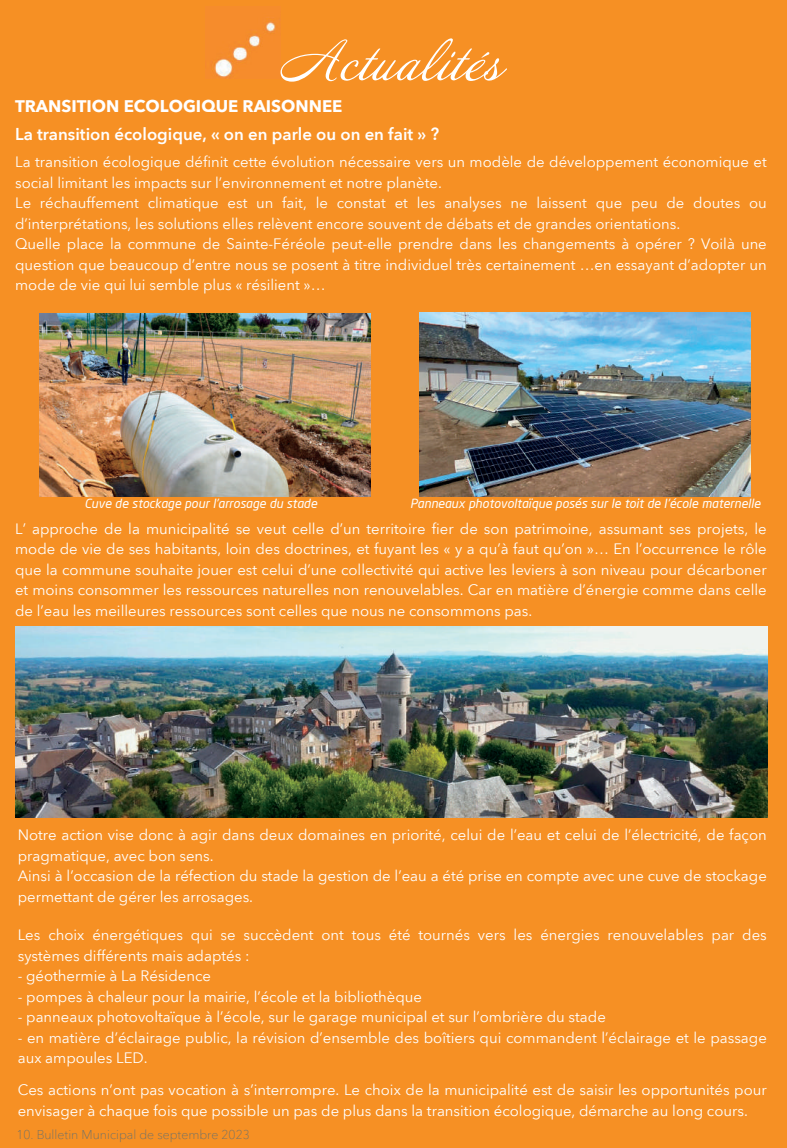
<style>
.page{position:relative;width:787px;height:1148px;background:#fff}
.page>*{position:absolute;margin:0;border:0;box-sizing:border-box;transform-origin:0 0}
.t1{font:50.85px "Annabelle";color:#fff}
.t2{font:600 16.8px "Avenir Next Thai Modern";color:#fff}
.t3{font:700 16.8px "Avenir Next Thai Modern";color:#fff}
.t4{font:14.85px/20.5px "Avenir Next Thai Modern";color:#fff}
.t5{font:italic 12.45px "Neo Sans";color:#fff}
.t6{font:100 12.45px "Avenir Next Thai Modern";color:#5a6d74}
</style>
<div class="page">
<div style="left:0;top:0;width:786px;height:1147px;background:#f69024"></div>
<img style="left:420px;top:313px;width:330px;height:183px">
<img style="left:40px;top:313px;width:331px;height:184px">
<img style="left:15px;top:627px;width:752px;height:190px">
<img style="left:210px;top:16px;width:71px;height:63px">
<h1 class="t1" style="left:279px;top:30px;width:224px">Actualités</h1>
<p class="t3" style="left:15px;top:93px;width:329px">TRANSITION ECOLOGIQUE RAISONNEE</p>
<p class="t2" style="left:15px;top:121px;width:425px">La transition écologique, « on en parle ou on en fait » ?</p>
<p class="t4" style="left:15px;top:151px;width:753px">La transition écologique définit cette évolution nécessaire vers un modèle de développement économique et social limitant les impacts sur l’environnement et notre planète.<br>Le réchauffement climatique est un fait, le constat et les analyses ne laissent que peu de doutes ou d’interprétations, les solutions elles relèvent encore souvent de débats et de grandes orientations.<br>Quelle place la commune de Sainte-Féréole peut-elle prendre dans les changements à opérer ? Voilà une question que beaucoup d’entre nous se posent à titre individuel très certainement …en essayant d’adopter un mode de vie qui lui semble plus « résilient »…</p>
<p class="t5" style="left:84px;top:495px;width:234px">Cuve de stockage pour l’arrosage du stade</p>
<p class="t5" style="left:410px;top:495px;width:352px">Panneaux photovoltaïque posés sur le toit de l’école maternelle</p>
<p class="t4" style="left:15px;top:517px;width:753px;text-align:justify">L’ approche de la municipalité se veut celle d’un territoire fier de son patrimoine, assumant ses projets, le mode de vie de ses habitants, loin des doctrines, et fuyant les « y a qu’à faut qu’on »… En l’occurrence le rôle que la commune souhaite jouer est celui d’une collectivité qui active les leviers à son niveau pour décarboner et moins consommer les ressources naturelles non renouvelables. Car en matière d’énergie comme dans celle de l’eau les meilleures ressources sont celles que nous ne consommons pas.</p>
<p class="t4" style="left:18px;top:824px;width:750px">Notre action vise donc à agir dans deux domaines en priorité, celui de l’eau et celui de l’électricité, de façon pragmatique, avec bon sens.<br>Ainsi à l’occasion de la réfection du stade la gestion de l’eau a été prise en compte avec une cuve de stockage permettant de gérer les arrosages.</p>
<p class="t4" style="left:18px;top:924px;width:750px">Les choix énergétiques qui se succèdent ont tous été tournés vers les énergies renouvelables par des systèmes différents mais adaptés :</p>
<p class="t4" style="left:18px;top:965px;width:195px">- géothermie à La Résidence</p>
<p class="t4" style="left:18px;top:985px;width:405px">- pompes à chaleur pour la mairie, l’école et la bibliothèque</p>
<p class="t4" style="left:18px;top:1006px;width:589px">- panneaux photovoltaïque à l’école, sur le garage municipal et sur l’ombrière du stade</p>
<p class="t4" style="left:18px;top:1026px;width:750px">- en matière d’éclairage public, la révision d’ensemble des boîtiers qui commandent l’éclairage et le passage aux ampoules LED.</p>
<p class="t4" style="left:18px;top:1078px;width:750px">Ces actions n’ont pas vocation à s’interrompre. Le choix de la municipalité est de saisir les opportunités pour envisager à chaque fois que possible un pas de plus dans la transition écologique, démarche au long cours.</p>
<p class="t6" style="left:16px;top:1125px;width:235px">10. Bulletin Municipal de septembre 2023</p>
</div>
